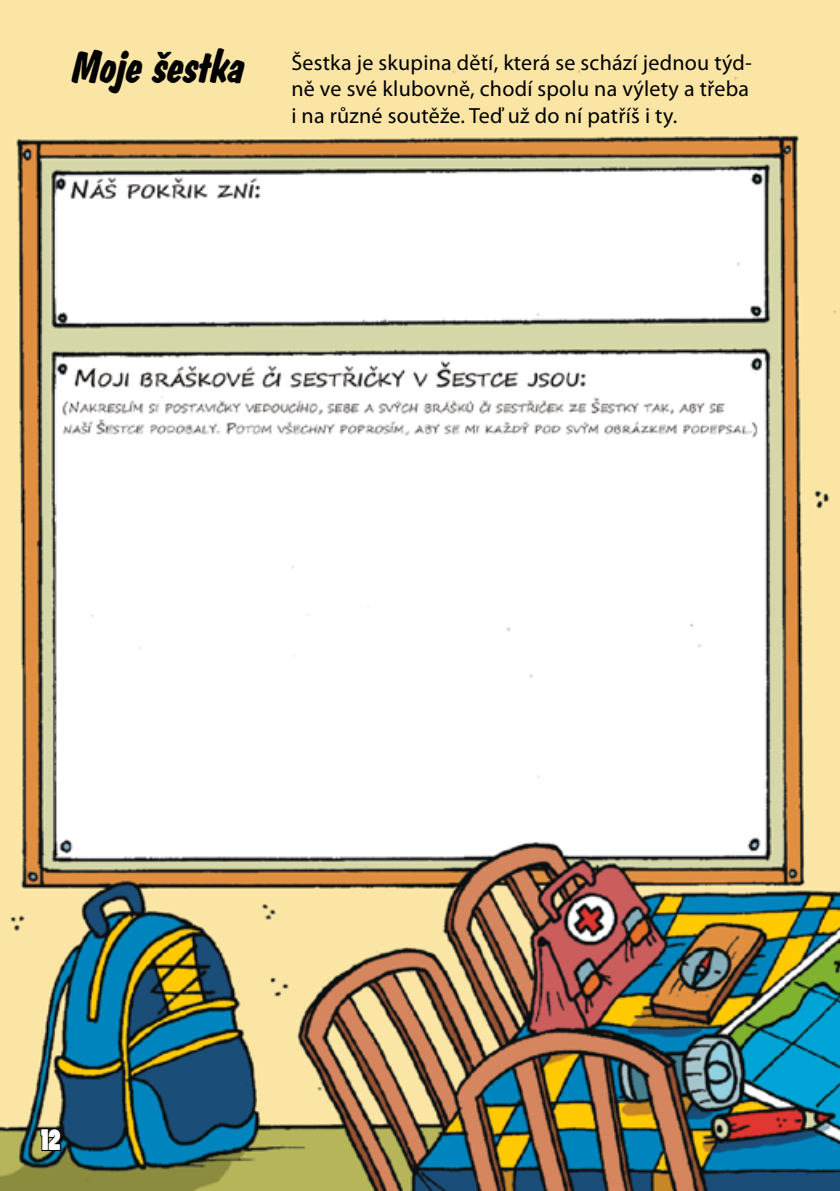
<style>
.page{position:relative;width:840px;height:1191px;background:#fff}
.page>*{position:absolute;margin:0;border:0;box-sizing:border-box;transform-origin:0 0}
.t1{font:700 46px "Dom Diagonal BTCE";letter-spacing:-.025em;color:#000}
.t2{font:28px "Poplar Std";color:#fff}
.t3{font:22px/26.4px "Myriad Pro";letter-spacing:.01em;color:#000}
</style>
<div class="page">
<img style="left:0;top:0;width:839px;height:1191px">
<svg style="left:39px;top:1127px;width:23px;height:25px"></svg>
<h1 class="t1" style="left:72px;top:38px;width:176px">Moje šestka</h1>
<p class="t3" style="left:291px;top:49px;width:461px">Šestka je skupina dětí, která se schází jednou týd&shy;ně ve své klubovně, chodí spolu na výlety a třeba i na různé soutěže. Teď už do ní patříš i ty.</p>
<p class="t2" style="left:41px;top:1124px;width:21px">12</p>
</div>
